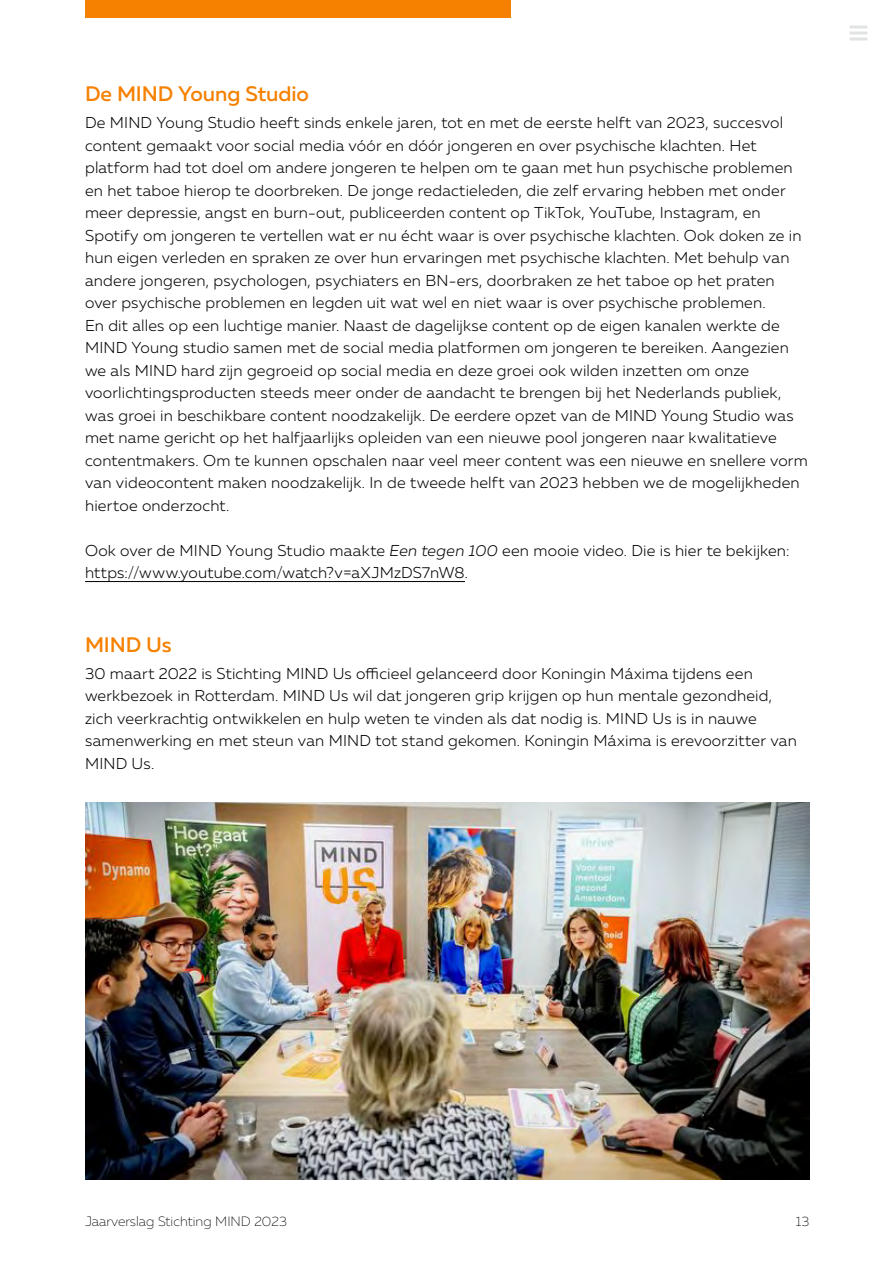
<style>
.page{position:relative;width:893px;height:1263px;background:#fff}
.page>*{position:absolute;margin:0;border:0;box-sizing:border-box;transform-origin:0 0}
.t1{font:500 21px "Muller";letter-spacing:-.005em;color:#f68100}
.t2{font:300 15.75px/22.5px "Muller";letter-spacing:.015em;color:#000}
.t3{font:200 13.5px "Muller";color:#000}
.s1{font-style:italic}
</style>
<div class="page">
<div style="left:85px;top:0;width:425px;height:17px;background:#f68100"></div>
<hr style="left:849px;top:38px;width:18px;height:3px;background:#e2e3e3">
<hr style="left:849px;top:32px;width:18px;height:3px;background:#e2e3e3">
<hr style="left:849px;top:26px;width:18px;height:3px;background:#e2e3e3">
<hr style="left:85px;top:581px;width:380px;height:1px;background:#000">
<img style="left:85px;top:803px;width:724px;height:376px">
<h1 class="t1" style="left:85px;top:81px;width:225px">De MIND Young Studio</h1>
<p class="t2" style="left:85px;top:111px;width:724px">De MIND Young Studio heeft sinds enkele jaren, tot en met de eerste helft van 2023, succesvol content gemaakt voor social media vóór en dóór jongeren en over psychische klachten. Het platform had tot doel om andere jongeren te helpen om te gaan met hun psychische problemen en het taboe hierop te doorbreken. De jonge redactieleden, die zelf ervaring hebben met onder meer depressie, angst en burn-out, publiceerden content op TikTok, YouTube, Instagram, en Spotify om jongeren te vertellen wat er nu écht waar is over psychische klachten. Ook doken ze in hun eigen verleden en spraken ze over hun ervaringen met psychische klachten. Met behulp van andere jongeren, psychologen, psychiaters en BN-ers, doorbraken ze het taboe op het praten over psychische problemen en legden uit wat wel en niet waar is over psychische problemen.<br>En dit alles op een luchtige manier. Naast de dagelijkse content op de eigen kanalen werkte de MIND Young studio samen met de social media platformen om jongeren te bereiken. Aangezien we als MIND hard zijn gegroeid op social media en deze groei ook wilden inzetten om onze voorlichtingsproducten steeds meer onder de aandacht te brengen bij het Nederlands publiek, was groei in beschikbare content noodzakelijk. De eerdere opzet van de MIND Young Studio was met name gericht op het halfjaarlijks opleiden van een nieuwe pool jongeren naar kwalitatieve contentmakers. Om te kunnen opschalen naar veel meer content was een nieuwe en snellere vorm van videocontent maken noodzakelijk. In de tweede helft van 2023 hebben we de mogelijkheden hiertoe onderzocht.</p>
<p class="t2" style="left:85px;top:539px;width:706px">Ook over de MIND Young Studio maakte <span class="s1">Een tegen 100</span> een mooie video. Die is hier te bekijken: https://www.youtube.com/watch?v=aXJMzDS7nW8.</p>
<h1 class="t1" style="left:85px;top:631px;width:88px">MIND Us</h1>
<p class="t2" style="left:85px;top:662px;width:713px">30 maart 2022 is Stichting MIND Us officieel gelanceerd door Koningin Máxima tijdens een werkbezoek in Rotterdam. MIND Us wil dat jongeren grip krijgen op hun mentale gezondheid, zich veerkrachtig ontwikkelen en hulp weten te vinden als dat nodig is. MIND Us is in nauwe samenwerking en met steun van MIND tot stand gekomen. Koningin Máxima is erevoorzitter van MIND Us.</p>
<p class="t3" style="left:85px;top:1213px;width:203px">Jaarverslag Stichting MIND 2023</p>
<p class="t3" style="left:796px;top:1213px;width:15px">13</p>
</div>
